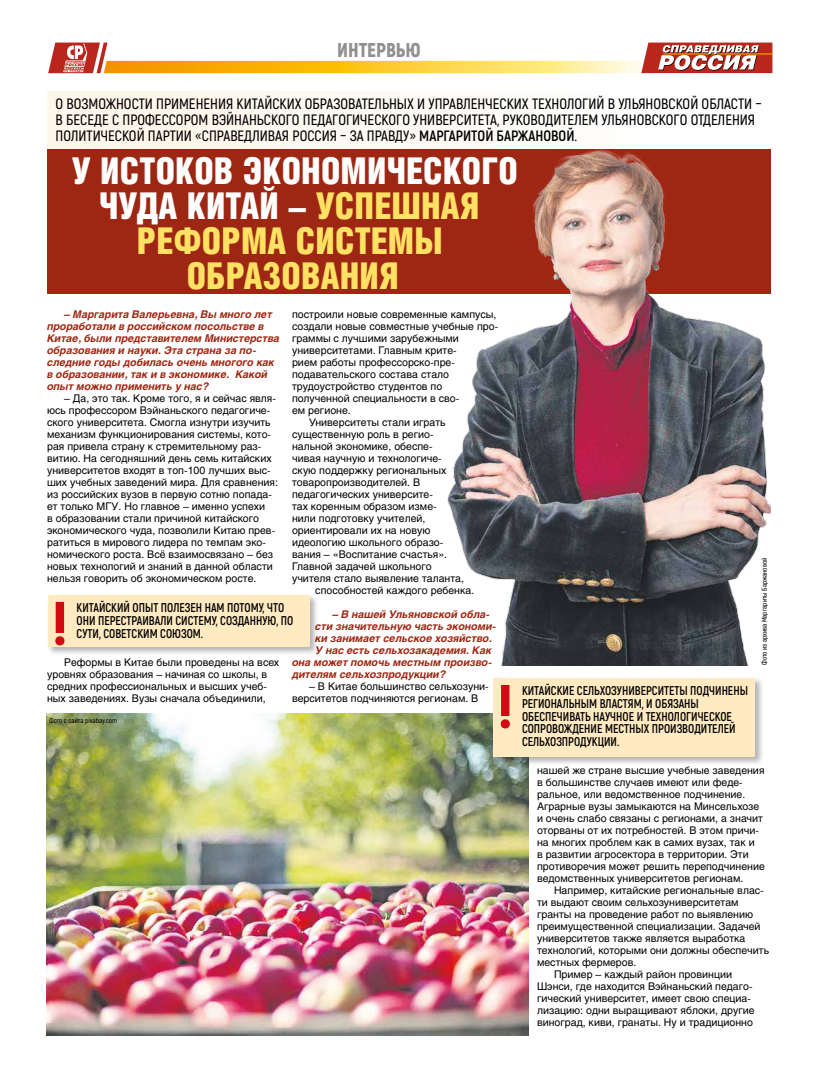
<style>
.page{position:relative;width:820px;height:1078px;background:#fff}
.page>*{position:absolute;margin:0;border:0;box-sizing:border-box;transform-origin:0 0}
.t1{font:37px/35px "Helios Cond Black C";letter-spacing:.005em;color:#ffe163;text-align:center;scale:.95 1}
.t2{font:900 20px "Akrobat";color:#909090;scale:.96 1}
.t3{font:600 15px/16px "Akrobat";color:#000}
.t4{font:700 12.7px/12.7px "Akrobat";color:#000;scale:.92 1}
.t5{font:10.5px/12px "Helios C";color:#000}
.t6{font:italic 700 10.5px/12px "Helios C";color:#9e2713}
.t7{font:600 7px "Akrobat";color:#000}
.s1{font-weight:700}
.s2{color:#fff}
</style>
<div class="page">
<svg style="left:48px;top:43px;width:724px;height:30px"></svg>
<div style="left:47px;top:91px;width:723px;height:58px;background:#fdf9f2"></div>
<div style="left:47px;top:149px;width:723px;height:144px;background:#9e2713"></div>
<div style="left:47px;top:593px;width:272px;height:62px;background:#000;opacity:.3"></div>
<div style="left:48px;top:594px;width:261px;height:52px;background:#ffeac1"></div>
<svg style="left:55px;top:601px;width:9px;height:44px"></svg>
<img style="left:433px;top:132px;width:337px;height:533px">
<img style="left:46px;top:713px;width:482px;height:321px">
<div style="left:492px;top:676px;width:272px;height:90px;background:#000;opacity:.3"></div>
<div style="left:493px;top:677px;width:261px;height:79px;background:#ffeac1"></div>
<svg style="left:500px;top:685px;width:9px;height:43px"></svg>
<h2 class="t2" style="left:337px;top:37px;width:88px">ИНТЕРВЬЮ</h2>
<p class="t3" style="left:56px;top:96px;width:707px">О ВОЗМОЖНОСТИ ПРИМЕНЕНИЯ КИТАЙСКИХ ОБРАЗОВАТЕЛЬНЫХ И УПРАВЛЕНЧЕСКИХ ТЕХНОЛОГИЙ В УЛЬЯНОВСКОЙ ОБЛАСТИ –<br>В БЕСЕДЕ С ПРОФЕССОРОМ ВЭЙНАНЬСКОГО ПЕДАГОГИЧЕСКОГО УНИВЕРСИТЕТА, РУКОВОДИТЕЛЕМ УЛЬЯНОВСКОГО ОТДЕЛЕНИЯ<br>ПОЛИТИЧЕСКОЙ ПАРТИИ «СПРАВЕДЛИВАЯ РОССИЯ – ЗА ПРАВДУ» <span class="s1">МАРГАРИТОЙ БАРЖАНОВОЙ</span>.</p>
<h1 class="t1" style="left:72px;top:152px;width:471px"><span class="s2">У ИСТОКОВ ЭКОНОМИЧЕСКОГО<br>ЧУДА КИТАЙ –</span> УСПЕШНАЯ<br>РЕФОРМА СИСТЕМЫ<br>ОБРАЗОВАНИЯ</h1>
<p class="t6" style="left:47px;top:308px;width:234px;text-indent:17px">– Маргарита Валерьевна, Вы много лет проработали в российском посольстве в Китае, были представителем Министерства образования и науки. Эта страна за по&shy;следние годы добилась очень многого как в образовании, так и в экономике. Какой опыт можно применить у нас?</p>
<p class="t5" style="left:47px;top:392px;width:232px;text-indent:17px">– Да, это так. Кроме того, я и сейчас явля&shy;юсь профессором Вэйнаньского педагогиче&shy;ского университета. Смогла изнутри изучить механизм функционирования системы, кото&shy;рая привела страну к стремительному раз&shy;витию. На сегодняшний день семь китайских университетов входят в топ-100 лучших выс&shy;ших учебных заведений мира. Для сравнения: из российских вузов в первую сотню попада&shy;ет только МГУ. Но главное – именно успехи<br>в образовании стали причиной китайского экономического чуда, позволили Китаю прев&shy;ратиться в мирового лидера по темпам эко&shy;номического роста. Всё взаимосвязано – без новых технологий и знаний в данной области нельзя говорить об экономическом росте.</p>
<p class="t5" style="left:292px;top:308px;width:206px">построили новые современные кампусы,</p>
<p class="t5" style="left:292px;top:320px;width:207px">создали новые совместные учебные про-</p>
<p class="t5" style="left:292px;top:332px;width:168px">граммы с лучшими зарубежными</p>
<p class="t5" style="left:292px;top:344px;width:166px">университетами. Главным крите-</p>
<p class="t5" style="left:292px;top:356px;width:164px">рием работы профессорско-пре-</p>
<p class="t5" style="left:292px;top:368px;width:158px">подавательского состава стало</p>
<p class="t5" style="left:292px;top:380px;width:152px">трудоустройство студентов по</p>
<p class="t5" style="left:292px;top:392px;width:169px">полученной специальности в сво-</p>
<p class="t5" style="left:292px;top:404px;width:60px">ем регионе.</p>
<p class="t5" style="left:309px;top:416px;width:138px">Университеты стали играть</p>
<p class="t5" style="left:292px;top:428px;width:143px">существенную роль в регио-</p>
<p class="t5" style="left:292px;top:440px;width:142px">нальной экономике, обеспе-</p>
<p class="t5" style="left:292px;top:452px;width:151px">чивая научную и технологиче-</p>
<p class="t5" style="left:292px;top:464px;width:156px">скую поддержку региональных</p>
<p class="t5" style="left:292px;top:476px;width:130px">товаропроизводителей. В</p>
<p class="t5" style="left:292px;top:488px;width:142px">педагогических университе-</p>
<p class="t5" style="left:292px;top:500px;width:146px">тах коренным образом изме-</p>
<p class="t5" style="left:292px;top:512px;width:135px">нили подготовку учителей,</p>
<p class="t5" style="left:292px;top:524px;width:140px">ориентировали их на новую</p>
<p class="t5" style="left:292px;top:536px;width:153px">идеологию школьного образо-</p>
<p class="t5" style="left:292px;top:548px;width:157px">вания – «Воспитание счастья».</p>
<p class="t5" style="left:292px;top:560px;width:141px">Главной задачей школьного</p>
<p class="t5" style="left:292px;top:572px;width:173px">учителя стало выявление таланта,</p>
<p class="t5" style="left:315px;top:584px;width:160px">способностей каждого ребенка.</p>
<p class="t6" style="left:332px;top:608px;width:159px">– В нашей Ульяновской обла-</p>
<p class="t6" style="left:315px;top:620px;width:182px">сти значительную часть экономи-</p>
<p class="t6" style="left:315px;top:632px;width:178px">ки занимает сельское хозяйство.</p>
<p class="t6" style="left:315px;top:644px;width:178px">У нас есть сельхозакадемия. Как</p>
<p class="t6" style="left:292px;top:656px;width:201px">она может помочь местным произво-</p>
<p class="t6" style="left:292px;top:668px;width:155px">дителям сельхозпродукции?</p>
<p class="t5" style="left:292px;top:680px;width:198px;text-indent:17px">– В Китае большинство сельхозуни&shy;верситетов подчиняются регионам. В</p>
<p class="t4" style="left:77px;top:601px;width:237px">КИТАЙСКИЙ ОПЫТ ПОЛЕЗЕН НАМ ПОТОМУ, ЧТО<br>ОНИ ПЕРЕСТРАИВАЛИ СИСТЕМУ, СОЗДАННУЮ, ПО<br>СУТИ, СОВЕТСКИМ СОЮЗОМ.</p>
<p class="t5" style="left:47px;top:656px;width:233px;text-indent:17px">Реформы в Китае были проведены на всех уровнях образования – начиная со школы, в средних профессиональных и высших учеб&shy;ных заведениях. Вузы сначала объединили,</p>
<p class="t7" style="left:49px;top:716px;width:69px">Фото с сайта pixabay.com</p>
<p class="t4" style="left:522px;top:684px;width:247px">КИТАЙСКИЕ СЕЛЬХОЗУНИВЕРСИТЕТЫ ПОДЧИНЕНЫ РЕГИОНАЛЬНЫМ ВЛАСТЯМ, И ОБЯЗАНЫ ОБЕСПЕЧИВАТЬ НАУЧНОЕ И ТЕХНОЛОГИЧЕСКОЕ СОПРОВОЖДЕНИЕ МЕСТНЫХ ПРОИЗВОДИТЕЛЕЙ СЕЛЬХОЗПРОДУКЦИИ.</p>
<p class="t7" style="left:759px;top:664px;width:108px;rotate:-90deg">Фото из архива Маргариты Баржановой</p>
<p class="t5" style="left:537px;top:764px;width:229px">нашей же стране высшие учебные заведения в большинстве случаев имеют или феде&shy;ральное, или ведомственное подчинение.<br>Аграрные вузы замыкаются на Минсельхозе и очень слабо связаны с регионами, а значит оторваны от их потребностей. В этом причи&shy;на многих проблем как в самих вузах, так и<br>в развитии агросектора в территории. Эти противоречия может решить переподчинение ведомственных университетов регионам.</p>
<p class="t5" style="left:554px;top:884px;width:211px">Например, китайские региональные влас-</p>
<p class="t5" style="left:537px;top:896px;width:203px">ти выдают своим сельхозуниверситетам</p>
<p class="t5" style="left:537px;top:908px;width:217px">гранты на проведение работ по выявлению</p>
<p class="t5" style="left:537px;top:920px;width:225px">преимущественной специализации. Задачей</p>
<p class="t5" style="left:537px;top:932px;width:210px">университетов также является выработка</p>
<p class="t5" style="left:537px;top:944px;width:233px">технологий, которыми они должны обеспечить</p>
<p class="t5" style="left:537px;top:956px;width:101px">местных фермеров.</p>
<p class="t5" style="left:554px;top:968px;width:179px">Пример – каждый район провинции</p>
<p class="t5" style="left:537px;top:980px;width:217px">Шэнси, где находится Вэйнаньский педаго-</p>
<p class="t5" style="left:537px;top:992px;width:215px">гический университет, имеет свою специа-</p>
<p class="t5" style="left:537px;top:1004px;width:219px">лизацию: одни выращивают яблоки, другие</p>
<p class="t5" style="left:537px;top:1016px;width:217px">виноград, киви, гранаты. Ну и традиционно</p>
</div>
